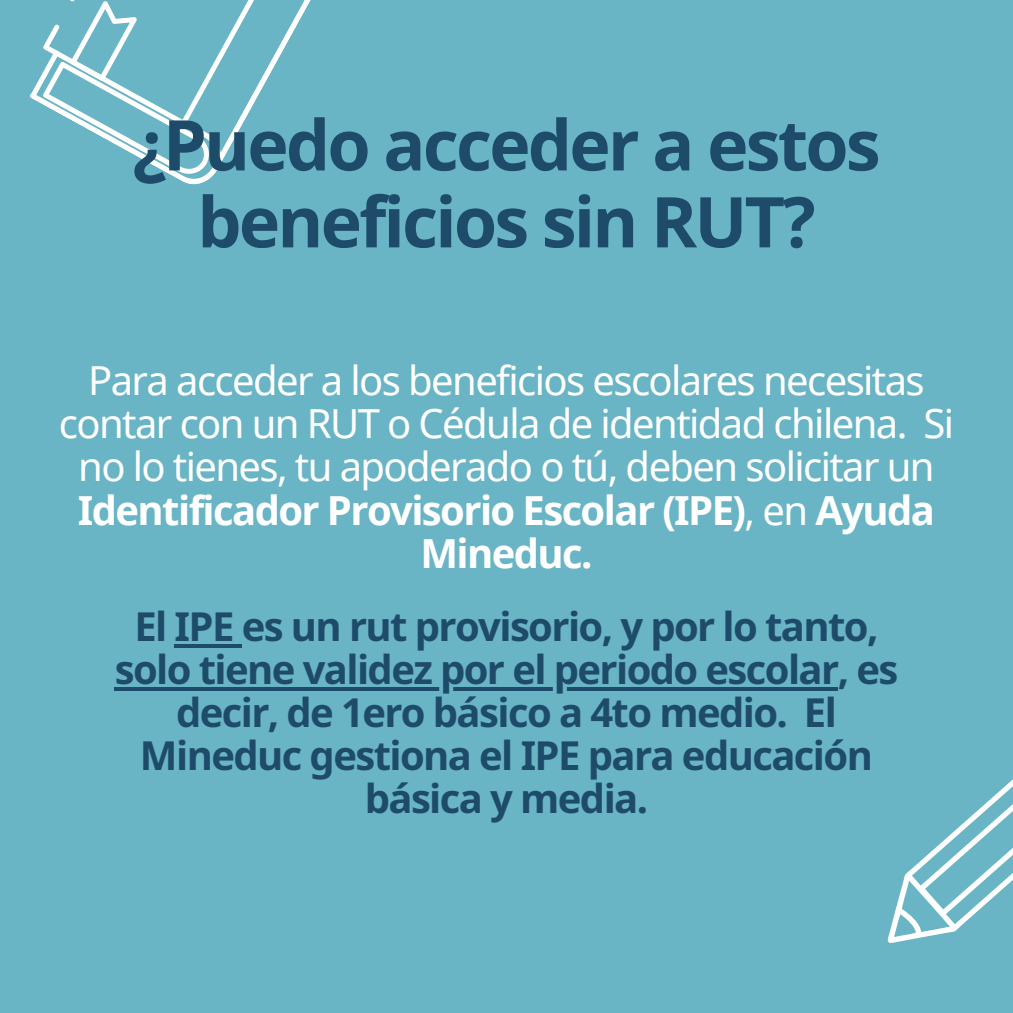
<style>
.page{position:relative;width:1013px;height:1013px;background:#fff}
.page>*{position:absolute;margin:0;border:0;box-sizing:border-box;transform-origin:0 0}
.t1{font:700 70px/76.9px "Noto Sans";letter-spacing:-.04em;color:#1f4b6a;text-align:center}
.t2{font:40px/43.2px "Noto Sans";letter-spacing:-.04em;color:#fff;text-align:center}
.t3{font:700 40px/43.1px "Noto Sans";letter-spacing:-.04em;color:#1f4b6a;text-align:center}
.s1{font-weight:700}
</style>
<div class="page">
<div style="left:0;top:0;width:1012px;height:1012px;background:#69b5c5"></div>
<svg style="left:175px;top:644px;width:67px;height:3px"></svg>
<hr style="left:115px;top:687px;width:722px;height:3px;background:#1f4b6a">
<svg style="left:887px;top:780px;width:125px;height:163px"></svg>
<svg style="left:30px;top:0;width:281px;height:185px"></svg>
<h1 class="t1" style="left:132px;top:105px;width:749px">¿Puedo acceder a estos beneficios sin RUT?</h1>
<p class="t2" style="left:59px;top:357px;width:896px">Para acceder a los beneficios escolares necesitas contar con un RUT o Cédula de identidad chilena. Si no lo tienes, tu apoderado o tú, deben solicitar un <span class="s1">Identificador Provisorio Escolar (IPE)</span>, en <span class="s1">Ayuda Mineduc.</span></p>
<p class="t3" style="left:115px;top:603px;width:785px">El IPE es un rut provisorio, y por lo tanto, solo tiene validez por el periodo escolar, es decir, de 1ero básico a 4to medio. El Mineduc gestiona el IPE para educación básica y media.</p>
</div>
